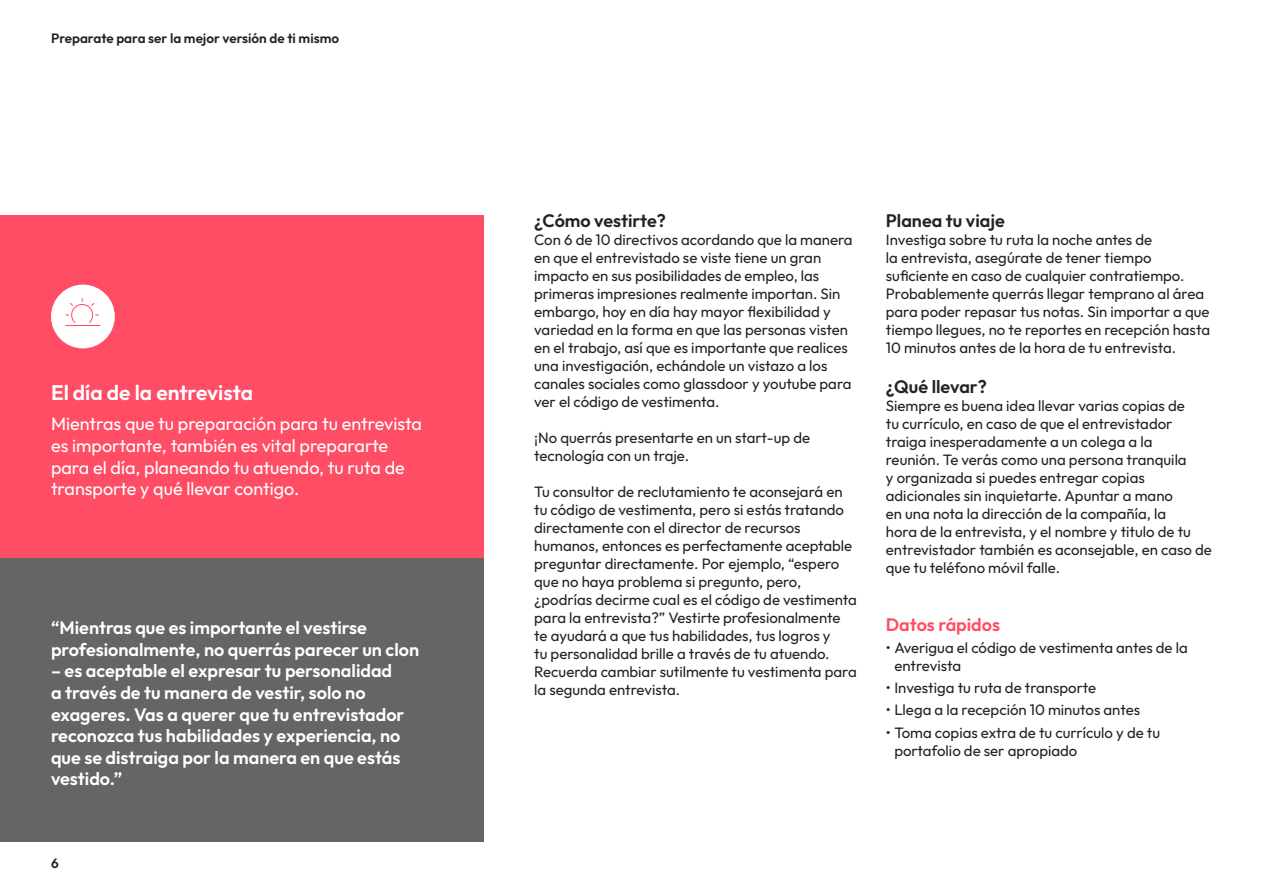
<style>
.page{position:relative;width:1263px;height:893px;background:#fff}
.page>*{position:absolute;margin:0;border:0;box-sizing:border-box;transform-origin:0 0}
.t1{font:600 21px "Outfit";color:#fff}
.t2{font:600 18px/21.6px "Outfit";color:#fff}
.t3{font:18px/21.6px "Outfit";color:#fff}
.t4{font:600 18px "Outfit";color:#232323}
.t5{font:600 18px "Outfit";color:#ff4d66}
.t6{font:15px/18px "Outfit";color:#232323}
.t7{font:600 13.5px "Outfit";color:#232323}
</style>
<div class="page">
<div style="left:0;top:215px;width:483px;height:343px;background:#ff4d66"></div>
<div style="left:0;top:558px;width:483px;height:284px;background:#656565"></div>
<div style="left:51px;top:285px;width:64px;height:63px;background:#fff;border-radius:50%"></div>
<svg style="left:65px;top:298px;width:36px;height:28px"></svg>
<p class="t7" style="left:51px;top:30px;width:290px">Preparate para ser la mejor versión de ti mismo</p>
<h1 class="t1" style="left:51px;top:381px;width:203px">El día de la entrevista</h1>
<p class="t3" style="left:51px;top:413px;width:372px">Mientras que tu preparación para tu entrevista es importante, también es vital prepararte para el día, planeando tu atuendo, tu ruta de transporte y qué llevar contigo.</p>
<p class="t2" style="left:51px;top:617px;width:370px">“Mientras que es importante el vestirse profesionalmente, no querrás parecer un clon</p>
<p class="t2" style="left:51px;top:660px;width:355px">– es aceptable el expresar tu personalidad a través de tu manera de vestir, solo no exageres. Vas a querer que tu entrevistador reconozca tus habilidades y experiencia, no que se distraiga por la manera en que estás vestido.”</p>
<p class="t7" style="left:51px;top:856px;width:9px">6</p>
<p class="t4" style="left:534px;top:211px;width:133px">¿Cómo vestirte?</p>
<p class="t6" style="left:534px;top:231px;width:320px">Con 6 de 10 directivos acordando que la manera en que el entrevistado se viste tiene un gran impacto en sus posibilidades de empleo, las primeras impresiones realmente importan. Sin embargo, hoy en día hay mayor flexibilidad y variedad en la forma en que las personas visten en el trabajo, así que es importante que realices una investigación, echándole un vistazo a los canales sociales como glassdoor y youtube para ver el código de vestimenta.</p>
<p class="t6" style="left:534px;top:429px;width:277px">¡No querrás presentarte en un start-up de tecnología con un traje.</p>
<p class="t6" style="left:534px;top:483px;width:324px">Tu consultor de reclutamiento te aconsejará en tu código de vestimenta, pero si estás tratando directamente con el director de recursos humanos, entonces es perfectamente aceptable preguntar directamente. Por ejemplo, “espero que no haya problema si pregunto, pero, ¿podrías decirme cual es el código de vestimenta para la entrevista?” Vestirte profesionalmente te ayudará a que tus habilidades, tus logros y<br>tu personalidad brille a través de tu atuendo.<br>Recuerda cambiar sutilmente tu vestimenta para la segunda entrevista.</p>
<p class="t4" style="left:886px;top:211px;width:120px">Planea tu viaje</p>
<p class="t6" style="left:886px;top:231px;width:326px">Investiga sobre tu ruta la noche antes de<br>la entrevista, asegúrate de tener tiempo suficiente en caso de cualquier contratiempo.<br>Probablemente querrás llegar temprano al área para poder repasar tus notas. Sin importar a que tiempo llegues, no te reportes en recepción hasta 10 minutos antes de la hora de tu entrevista.</p>
<p class="t4" style="left:886px;top:376px;width:102px">¿Qué llevar?</p>
<p class="t6" style="left:886px;top:397px;width:328px">Siempre es buena idea llevar varias copias de<br>tu currículo, en caso de que el entrevistador traiga inesperadamente a un colega a la<br>reunión. Te verás como una persona tranquila<br>y organizada si puedes entregar copias adicionales sin inquietarte. Apuntar a mano<br>en una nota la dirección de la compañía, la<br>hora de la entrevista, y el nombre y titulo de tu entrevistador también es aconsejable, en caso de que tu teléfono móvil falle.</p>
<p class="t5" style="left:886px;top:614px;width:116px">Datos rápidos</p>
<p class="t6" style="left:894px;top:638px;width:295px;text-indent:-9px">• Averigua el código de vestimenta antes de la entrevista</p>
<p class="t6" style="left:886px;top:679px;width:212px">• Investiga tu ruta de transporte</p>
<p class="t6" style="left:886px;top:701px;width:256px">• Llega a la recepción 10 minutos antes</p>
<p class="t6" style="left:894px;top:723px;width:267px;text-indent:-9px">• Toma copias extra de tu currículo y de tu portafolio de ser apropiado</p>
</div>
